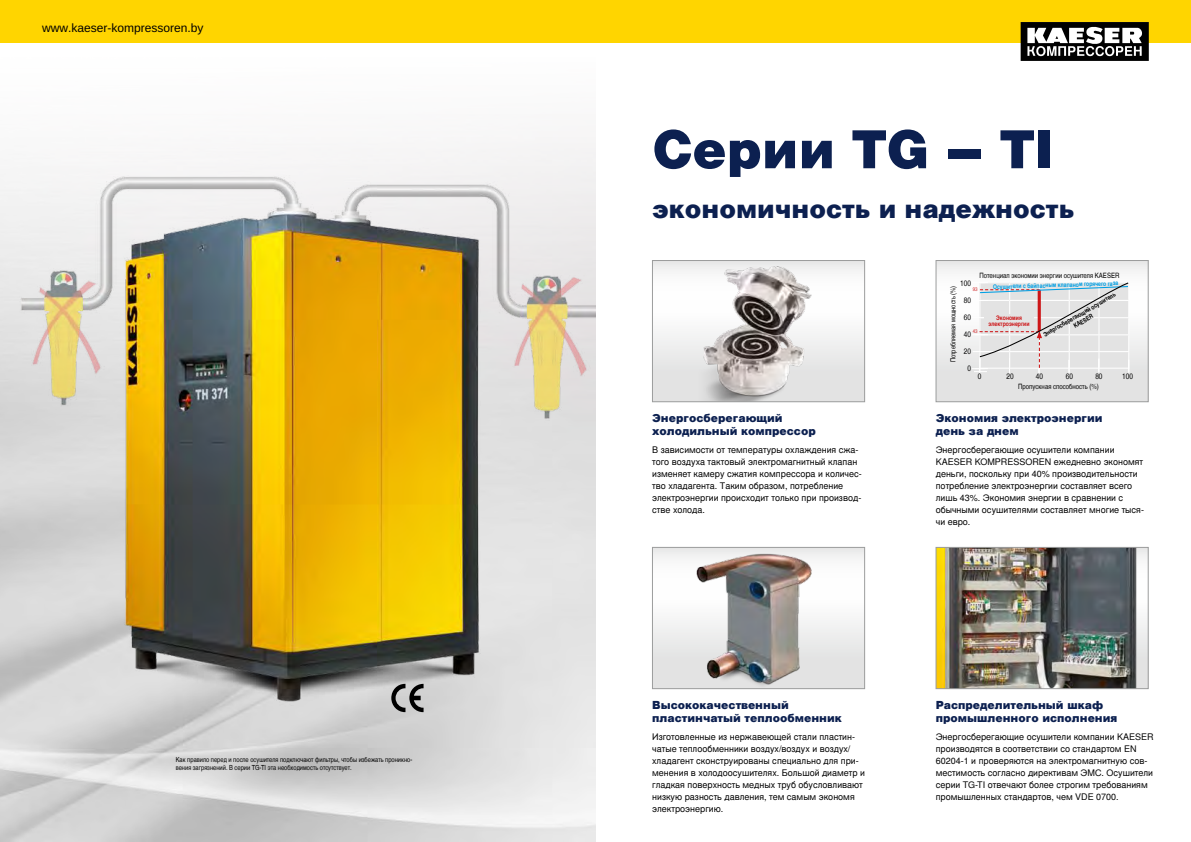
<style>
.page{position:relative;width:1191px;height:842px;background:#fff}
.page>*{position:absolute;margin:0;border:0;box-sizing:border-box;transform-origin:0 0}
.t1{font:900 52px "Nimbus San L";color:#0c2050}
.t2{font:900 25px "Nimbus San L";color:#0c2050}
.t3{font:12px "Helvetica";letter-spacing:.005em;color:#000}
.t4{font:900 11px/13px "Nimbus San L";color:#0c2050}
.t5{font:9px/12px "Nimbus San L";color:#000}
.t6{font:7.9px/17.1px "Nimbus San L Reg Con";color:#000;text-align:right}
.t7{font:7.3px "Nimbus San L Reg Con";color:#000}
.t8{font:7px/8px "Nimbus San L Reg Con";color:#000}
.t9{font:6.3px "Nimbus San L Bol Con";color:#009fe3}
.t10{font:6.3px/7.6px "Nimbus San L Bol Con";color:#000;text-align:center}
.t11{font:6.3px/6px "Nimbus San L Bol Con";color:#cd1618;text-align:center}
.t12{font:5.2px "Nimbus San L Reg Con";color:#cd1618}
</style>
<div class="page">
<svg style="left:937px;top:262px;width:209px;height:138px"></svg>
<div style="left:935px;top:260px;width:213px;height:142px;border:1px solid #9c9d9d"></div>
<svg style="left:654px;top:549px;width:209px;height:138px"></svg>
<img style="left:686px;top:552px;width:150px;height:135px">
<div style="left:652px;top:547px;width:213px;height:142px;border:1px solid #9c9d9d"></div>
<img style="left:937px;top:549px;width:209px;height:138px">
<div style="left:935px;top:547px;width:213px;height:142px;border:1px solid #9c9d9d"></div>
<svg style="left:654px;top:262px;width:209px;height:138px"></svg>
<img style="left:677px;top:262px;width:156px;height:138px">
<div style="left:652px;top:260px;width:213px;height:142px;border:1px solid #9c9d9d"></div>
<img style="left:9px;top:136px;width:586px;height:598px">
<svg style="left:391px;top:684px;width:32px;height:28px"></svg>
<svg style="left:971px;top:282px;width:158px;height:91px;background:#e0dfe0"></svg>
<div style="left:0;top:0;width:1191px;height:43px;background:#ffd500"></div>
<svg style="left:1020px;top:22px;width:128px;height:39px;background:#60605f"></svg>
<h3 class="t3" style="left:42px;top:21px;width:163px">www.kaeser-kompressoren.by</h3>
<p class="t8" style="left:176px;top:756px;width:238px">Как правило перед и после осушителя подключают фильтры, чтобы избежать проникно&shy;вения загрязнений. В серии TG-TI эта необходимость отсутствует.</p>
<h1 class="t1" style="left:652px;top:117px;width:403px">Серии TG – TI</h1>
<h2 class="t2" style="left:652px;top:193px;width:423px">экономичность и надежность</h2>
<p class="t7" style="left:979px;top:271px;width:141px">Потенциал экономии энергии осушителя KAESER</p>
<p class="t6" style="left:960px;top:274px;width:12px">100<br>80<br>60<br>40<br>20<br>0</p>
<p class="t9" style="left:992px;top:283px;width:127px;rotate:-2deg">Осушители с байпасным клапаном горячего газа</p>
<p class="t8" style="left:949px;top:362px;width:78px;rotate:-90deg">Потребляемая мощность (%)</p>
<p class="t12" style="left:972px;top:286px;width:6px">93</p>
<p class="t10" style="left:1042px;top:332px;width:84px;rotate:-30deg">Энергосберегающий осушитель<br>KAESER</p>
<p class="t11" style="left:988px;top:314px;width:42px">Экономия электроэнергии</p>
<p class="t12" style="left:972px;top:328px;width:6px">43</p>
<p class="t6" style="left:977px;top:368px;width:5px">0</p>
<p class="t6" style="left:1006px;top:368px;width:9px">20</p>
<p class="t6" style="left:1035px;top:368px;width:9px">40</p>
<p class="t6" style="left:1065px;top:368px;width:9px">60</p>
<p class="t6" style="left:1095px;top:368px;width:9px">80</p>
<p class="t6" style="left:1122px;top:368px;width:12px">100</p>
<p class="t4" style="left:652px;top:411px;width:165px">Энергосберегающий холодильный компрессор</p>
<p class="t5" style="left:652px;top:444px;width:211px">В ЗАВИСИМОСТИ ОТ ТЕМПЕРАТУРЫ ОХЛАЖДЕНИЯ СЖА-ТОГО ВОЗДУХА ТАКТОВЫЙ ЭЛЕКТРОМАГНИТНЫЙ КЛАПАН ИЗМЕНЯЕТ КАМЕРУ СЖАТИЯ КОМПРЕССОРА И КОЛИЧЕС-ТВО ХЛАДАГЕНТА. ТАКИМ ОБРАЗОМ, ПОТРЕБЛЕНИЕ ЭЛЕКТРОЭНЕРГИИ ПРОИСХОДИТ ТОЛЬКО ПРИ ПРОИЗВОД-СТВЕ ХОЛОДА.</p>
<p class="t4" style="left:652px;top:698px;width:191px">Высококачественный пластинчатый теплообменник</p>
<p class="t5" style="left:652px;top:730px;width:214px">ИЗГОТОВЛЕННЫЕ ИЗ НЕРЖАВЕЮЩЕЙ СТАЛИ ПЛАСТИН-ЧАТЫЕ ТЕПЛООБМЕННИКИ ВОЗДУХ/ВОЗДУХ И ВОЗДУХ/ ХЛАДАГЕНТ СКОНСТРУИРОВАНЫ СПЕЦИАЛЬНО ДЛЯ ПРИ-МЕНЕНИЯ В ХОЛОДООСУШИТЕЛЯХ. БОЛЬШОЙ ДИАМЕТР И ГЛАДКАЯ ПОВЕРХНОСТЬ МЕДНЫХ ТРУБ ОБУСЛОВЛИВАЮТ НИЗКУЮ РАЗНОСТЬ ДАВЛЕНИЯ, ТЕМ САМЫМ ЭКОНОМЯ ЭЛЕКТРОЭНЕРГИЮ.</p>
<p class="t7" style="left:1018px;top:382px;width:82px">Пропускная способность (%)</p>
<p class="t4" style="left:935px;top:411px;width:168px">Экономия электроэнергии день за днем</p>
<p class="t5" style="left:935px;top:444px;width:210px">ЭНЕРГОСБЕРЕГАЮЩИЕ ОСУШИТЕЛИ КОМПАНИИ KAESER KOMPRESSOREN ЕЖЕДНЕВНО ЭКОНОМЯТ ДЕНЬГИ, ПОСКОЛЬКУ ПРИ 40% ПРОИЗВОДИТЕЛЬНОСТИ ПОТРЕБЛЕНИЕ ЭЛЕКТРОЭНЕРГИИ СОСТАВЛЯЕТ ВСЕГО ЛИШЬ 43%. ЭКОНОМИЯ ЭНЕРГИИ В СРАВНЕНИИ С ОБЫЧНЫМИ ОСУШИТЕЛЯМИ СОСТАВЛЯЕТ МНОГИЕ ТЫСЯ-ЧИ ЕВРО.</p>
<p class="t4" style="left:935px;top:698px;width:183px">Распределительный шкаф промышленного исполнения</p>
<p class="t5" style="left:935px;top:730px;width:219px">ЭНЕРГОСБЕРЕГАЮЩИЕ ОСУШИТЕЛИ КОМПАНИИ KAESER ПРОИЗВОДЯТСЯ В СООТВЕТСТВИИ СО СТАНДАРТОМ EN 60204-1 И ПРОВЕРЯЮТСЯ НА ЭЛЕКТРОМАГНИТНУЮ СОВ-МЕСТИМОСТЬ СОГЛАСНО ДИРЕКТИВАМ ЭМС. ОСУШИТЕЛИ СЕРИИ TG-TI ОТВЕЧАЮТ БОЛЕЕ СТРОГИМ ТРЕБОВАНИЯМ ПРОМЫШЛЕННЫХ СТАНДАРТОВ, ЧЕМ VDE 0700.</p>
</div>
